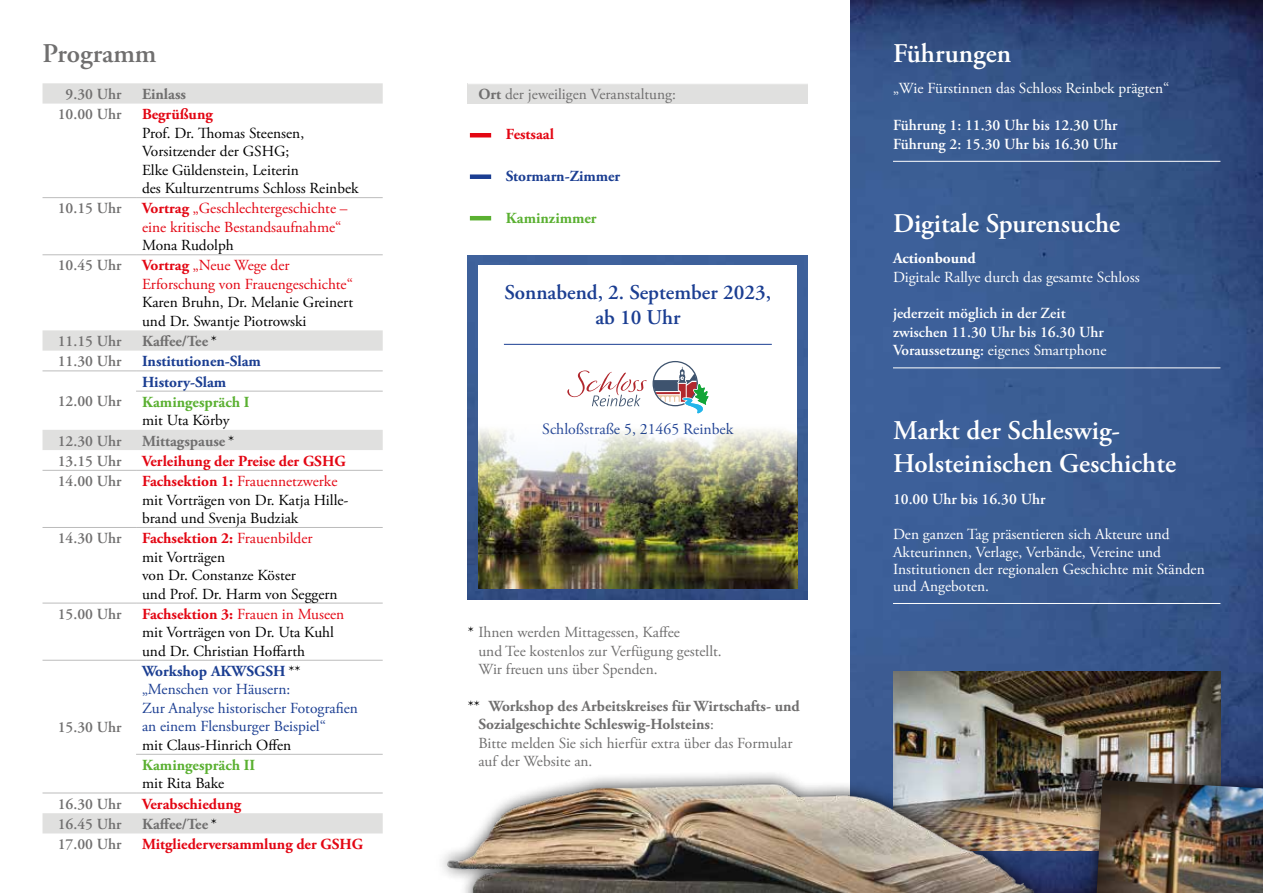
<style>
.page{position:relative;width:1263px;height:893px;background:#fff}
.page>*{position:absolute;margin:0;border:0;box-sizing:border-box;transform-origin:0 0}
.t1{font:600 27px/32.4px "Adobe Garamond Pro";color:#fff}
.t2{font:600 27px "Adobe Garamond Pro";color:#706f6f}
.t3{font:600 21px/25.2px "Adobe Garamond Pro";color:#1b3e92;text-align:center}
.t4{font:15.75px "Adobe Garamond Pro";color:#1b3e92}
.t5{font:15.3px/18.5px "Adobe Garamond Pro";color:#000}
.t6{font:15.3px/17.1px "Adobe Garamond Pro";color:#fff}
.t7{font:700 15.3px/18.3px "Adobe Garamond Pro";color:#706f6f}
.t8{font:600 15.3px/18.3px "Adobe Garamond Pro";color:#fff}
.t9{font:600 15.3px "Adobe Garamond Pro";color:#706f6f}
.t10{font:15.3px/18.3px "Adobe Garamond Pro";color:#706f6f}
.t11{font:15.3px/18.5px "Adobe Garamond Pro";color:#e30613}
.t12{font:15.3px/18.5px "Adobe Garamond Pro";color:#1b3e92}
.t13{font:700 15.3px "Adobe Garamond Pro";color:#e30613}
.t14{font:700 15.3px "Adobe Garamond Pro";color:#1b3e92}
.t15{font:700 15.3px "Adobe Garamond Pro";color:#5ab031}
.t16{font:700 15.3px "Adobe Garamond Pro";color:#fff}
.s1{font-weight:700}
.s2{font-weight:400;color:#000}
.s3{font-weight:700;color:#e30613}
.s4{color:#e30613}
.s5{color:#000}
.s6{font-weight:400}
</style>
<div class="page">
<img style="left:850px;top:0;width:413px;height:893px">
<svg style="left:43px;top:83px;width:340px;height:750px"></svg>
<hr style="left:43px;top:254px;width:93px;height:1px;background:#bcbcbc">
<hr style="left:43px;top:370px;width:93px;height:1px;background:#bcbcbc">
<hr style="left:43px;top:470px;width:93px;height:1px;background:#bcbcbc">
<hr style="left:43px;top:527px;width:93px;height:1px;background:#bcbcbc">
<hr style="left:43px;top:603px;width:93px;height:1px;background:#bcbcbc">
<hr style="left:43px;top:660px;width:93px;height:1px;background:#bcbcbc">
<hr style="left:43px;top:793px;width:93px;height:1px;background:#bcbcbc">
<hr style="left:136px;top:254px;width:247px;height:1px;background:#bcbcbc">
<hr style="left:136px;top:370px;width:247px;height:1px;background:#bcbcbc">
<hr style="left:136px;top:391px;width:247px;height:1px;background:#bcbcbc">
<hr style="left:136px;top:470px;width:247px;height:1px;background:#bcbcbc">
<hr style="left:136px;top:527px;width:247px;height:1px;background:#bcbcbc">
<hr style="left:136px;top:603px;width:247px;height:1px;background:#bcbcbc">
<hr style="left:136px;top:660px;width:247px;height:1px;background:#bcbcbc">
<hr style="left:136px;top:754px;width:247px;height:1px;background:#bcbcbc">
<hr style="left:136px;top:793px;width:247px;height:1px;background:#bcbcbc">
<hr style="left:43px;top:197px;width:93px;height:1px;background:#bcbcbc">
<hr style="left:136px;top:197px;width:247px;height:1px;background:#bcbcbc">
<hr style="left:470px;top:133px;width:21px;height:4px;background:#e30613">
<div style="left:470px;top:174px;width:21px;height:5px;background:#1b3e92"></div>
<hr style="left:470px;top:216px;width:21px;height:4px;background:#5ab031">
<div style="left:468px;top:84px;width:340px;height:20px;background:#e0e0df"></div>
<img style="left:893px;top:671px;width:327px;height:179px">
<img style="left:380px;top:691px;width:684px;height:202px">
<img style="left:468px;top:255px;width:340px;height:345px">
<div style="left:478px;top:266px;width:319px;height:323px;background:#fff"></div>
<svg style="left:567px;top:361px;width:141px;height:52px"></svg>
<hr style="left:504px;top:344px;width:268px;height:1px;background:#1b3e92">
<img style="left:478px;top:429px;width:319px;height:160px">
<div style="left:1085px;top:769px;width:178px;height:124px;background:#000;opacity:.75"></div>
<img style="left:1097px;top:780px;width:166px;height:113px">
<hr style="left:893px;top:367px;width:327px;height:1px;background:#fff">
<hr style="left:893px;top:161px;width:327px;height:1px;background:#fff">
<hr style="left:893px;top:603px;width:327px;height:1px;background:#fff">
<h1 class="t2" style="left:43px;top:38px;width:115px">Programm</h1>
<p class="t9" style="left:66px;top:85px;width:57px">9.30 Uhr</p>
<p class="t7" style="left:142px;top:85px;width:45px">Einlass</p>
<p class="t9" style="left:58px;top:106px;width:65px">10.00 Uhr</p>
<p class="t13" style="left:142px;top:106px;width:72px">Begrüßung</p>
<p class="t5" style="left:142px;top:124px;width:218px">Prof. Dr. Thomas Steensen,<br>Vorsitzender der GSHG;<br>Elke Güldenstein, Leiterin<br>des Kulturzentrums Schloss Reinbek</p>
<p class="t9" style="left:58px;top:200px;width:65px">10.15 Uhr</p>
<p class="t11" style="left:142px;top:200px;width:207px"><span class="s1">Vortrag</span> „Geschlechtergeschichte – eine kritische Bestandsaufnahme“</p>
<p class="t5" style="left:142px;top:237px;width:93px">Mona Rudolph</p>
<p class="t9" style="left:58px;top:257px;width:65px">10.45 Uhr</p>
<p class="t11" style="left:142px;top:257px;width:212px"><span class="s1">Vortrag</span> „Neue Wege der<br>Erforschung von Frauengeschichte“</p>
<p class="t5" style="left:142px;top:294px;width:213px">Karen Bruhn, Dr. Melanie Greinert und Dr. Swantje Piotrowski</p>
<p class="t9" style="left:58px;top:332px;width:65px">11.15 Uhr</p>
<p class="t7" style="left:142px;top:332px;width:76px">Kaffee/Tee <span class="s2">*</span></p>
<p class="t9" style="left:58px;top:353px;width:65px">11.30 Uhr</p>
<p class="t14" style="left:142px;top:353px;width:120px">Institutionen-Slam</p>
<p class="t9" style="left:58px;top:392px;width:65px">12.00 Uhr</p>
<p class="t14" style="left:142px;top:373px;width:86px">History-Slam</p>
<p class="t15" style="left:142px;top:393px;width:109px">Kamingespräch I</p>
<p class="t5" style="left:142px;top:412px;width:89px">mit Uta Körby</p>
<p class="t9" style="left:58px;top:432px;width:65px">12.30 Uhr</p>
<p class="t7" style="left:142px;top:432px;width:94px">Mittagspause <span class="s2">*</span></p>
<p class="t9" style="left:58px;top:452px;width:65px">13.15 Uhr</p>
<p class="t13" style="left:142px;top:452px;width:205px">Verleihung der Preise der GSHG</p>
<p class="t9" style="left:58px;top:472px;width:65px">14.00 Uhr</p>
<p class="t5" style="left:142px;top:472px;width:208px"><span class="s3">Fachsektion 1:</span> <span class="s4">Frauennetzwerke </span>mit Vorträgen von Dr. Katja Hille&shy;brand und Svenja Budziak</p>
<p class="t9" style="left:58px;top:530px;width:65px">14.30 Uhr</p>
<p class="t5" style="left:142px;top:530px;width:197px"><span class="s3">Fachsektion 2:</span> <span class="s4">Frauenbilder<br></span>mit Vorträgen<br>von Dr. Constanze Köster<br>und Prof. Dr. Harm von Seggern</p>
<p class="t9" style="left:58px;top:605px;width:65px">15.00 Uhr</p>
<p class="t5" style="left:142px;top:605px;width:204px"><span class="s3">Fachsektion 3:</span> <span class="s4">Frauen in Museen </span>mit Vorträgen von Dr. Uta Kuhl und Dr. Christian Hoffarth</p>
<p class="t9" style="left:58px;top:718px;width:65px">15.30 Uhr</p>
<p class="t12" style="left:142px;top:662px;width:217px"><span class="s1">Workshop AKWSGSH</span> <span class="s5">** </span>„Menschen vor Häusern:<br>Zur Analyse historischer Fotografien an einem Flensburger Beispiel“</p>
<p class="t5" style="left:142px;top:736px;width:151px">mit Claus-Hinrich Offen</p>
<p class="t15" style="left:142px;top:756px;width:115px">Kamingespräch II</p>
<p class="t5" style="left:142px;top:775px;width:84px">mit Rita Bake</p>
<p class="t9" style="left:58px;top:795px;width:65px">16.30 Uhr</p>
<p class="t13" style="left:142px;top:795px;width:101px">Verabschiedung</p>
<p class="t9" style="left:58px;top:815px;width:65px">16.45 Uhr</p>
<p class="t7" style="left:142px;top:815px;width:76px">Kaffee/Tee <span class="s2">*</span></p>
<p class="t9" style="left:58px;top:835px;width:65px">17.00 Uhr</p>
<p class="t13" style="left:142px;top:835px;width:223px">Mitgliederversammlung der GSHG</p>
<p class="t10" style="left:478px;top:86px;width:199px"><span class="s1">Ort</span> der jeweiligen Veranstaltung:</p>
<p class="t13" style="left:506px;top:125px;width:50px">Festsaal</p>
<p class="t14" style="left:506px;top:167px;width:116px">Stormarn-Zimmer</p>
<p class="t15" style="left:506px;top:209px;width:92px">Kaminzimmer</p>
<h2 class="t3" style="left:504px;top:280px;width:268px">Sonnabend, 2. September 2023, ab 10 Uhr</h2>
<p class="t4" style="left:542px;top:420px;width:193px">Schloßstraße 5, 21465 Reinbek</p>
<p class="t10" style="left:478px;top:624px;width:245px;text-indent:-11px"><span class="s5">*</span> Ihnen werden Mittagessen, Kaffee<br>und Tee kostenlos zur Verfügung gestellt.<br>Wir freuen uns über Spenden.</p>
<p class="t7" style="left:478px;top:697px;width:323px;text-indent:-11px"><span class="s2">**</span> Workshop des Arbeitskreises für Wirtschafts- und Sozialgeschichte Schleswig-Holsteins<span class="s6">:<br>Bitte melden Sie sich hierfür extra über das Formular auf der Website an.</span></p>
<h1 class="t1" style="left:893px;top:38px;width:120px">Führungen</h1>
<p class="t6" style="left:893px;top:81px;width:278px">„Wie Fürstinnen das Schloss Reinbek prägten“</p>
<p class="t8" style="left:893px;top:116px;width:226px">Führung 1: 11.30 Uhr bis 12.30 Uhr<br>Führung 2: 15.30 Uhr bis 16.30 Uhr</p>
<h1 class="t1" style="left:893px;top:208px;width:229px">Digitale Spurensuche</h1>
<p class="t16" style="left:893px;top:249px;width:84px">Actionbound</p>
<p class="t6" style="left:893px;top:269px;width:248px">Digitale Rallye durch das gesamte Schloss</p>
<p class="t8" style="left:893px;top:305px;width:215px">jederzeit möglich in der Zeit zwischen 11.30 Uhr bis 16.30 Uhr<br>Voraussetzung: <span class="s6">eigenes Smartphone</span></p>
<h1 class="t1" style="left:893px;top:415px;width:285px">Markt der Schleswig-<br>Holsteinischen Geschichte</h1>
<p class="t8" style="left:893px;top:490px;width:154px">10.00 Uhr bis 16.30 Uhr</p>
<p class="t6" style="left:893px;top:527px;width:313px">Den ganzen Tag präsentieren sich Akteure und Akteurinnen, Verlage, Verbände, Vereine und Institutionen der regionalen Geschichte mit Ständen und Angeboten.</p>
</div>
